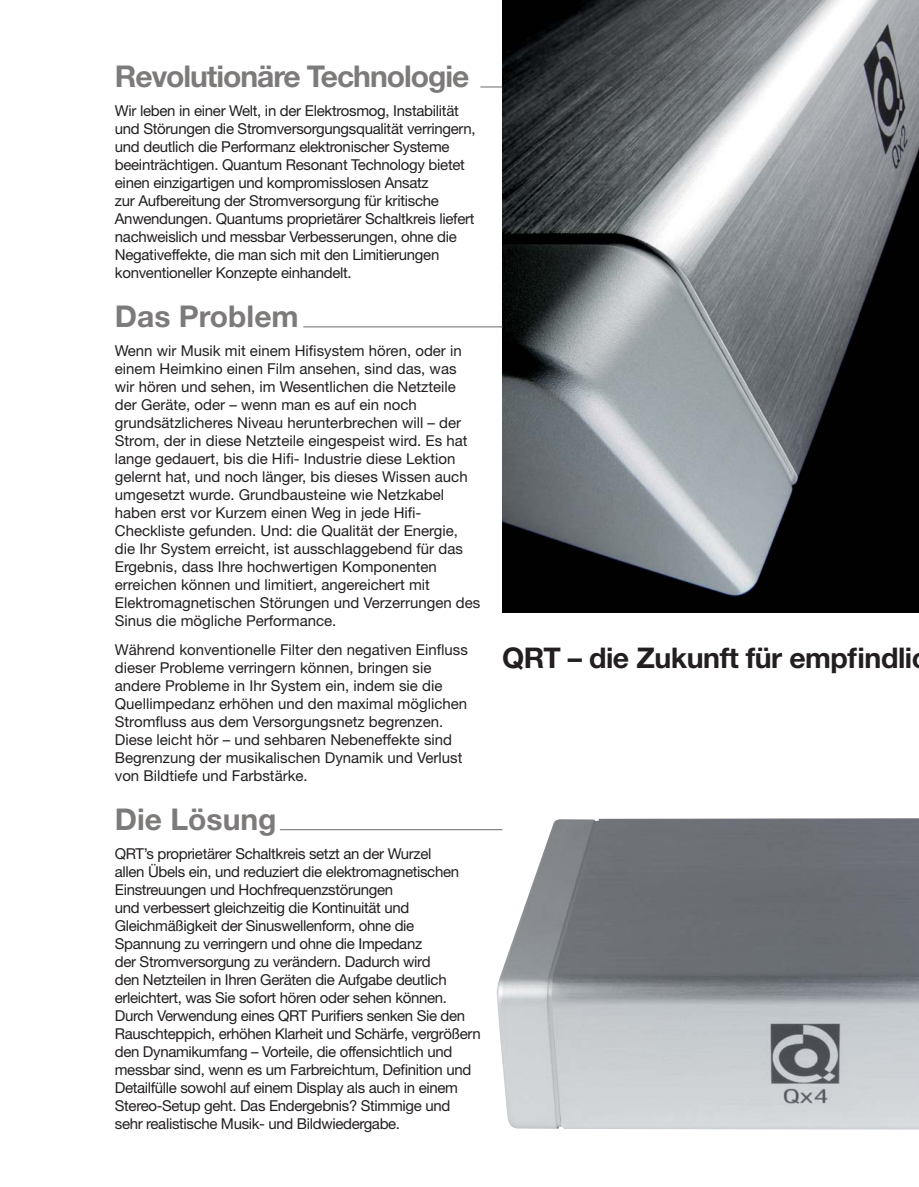
<style>
.page{position:relative;width:919px;height:1187px;background:#fff}
.page>*{position:absolute;margin:0;border:0;box-sizing:border-box;transform-origin:0 0}
.t1{font:700 30px "Helvetica Neue";letter-spacing:-.035em;color:#7d7a7a}
.t2{font:700 30px "Helvetica Neue";color:#7d7a7a}
.t3{font:700 28.5px "Helvetica Neue";letter-spacing:-.015em;color:#231f20}
.t4{font:15px/18px "Helvetica Neue";letter-spacing:-.02em;color:#231f20}
.t5{font:15px/18px "Helvetica Neue";color:#231f20}
</style>
<div class="page">
<img style="left:502px;top:0;width:416px;height:612px">
<svg style="left:480px;top:86px;width:21px;height:1px"></svg>
<hr style="left:304px;top:326px;width:198px;height:1px;background:#7d7a7a">
<hr style="left:280px;top:829px;width:222px;height:1px;background:#7d7a7a">
<img style="left:496px;top:818px;width:422px;height:311px">
<h1 class="t1" style="left:115px;top:66px;width:356px">Revolutionäre Technologie</h1>
<p class="t4" style="left:115px;top:103px;width:362px">Wir leben in einer Welt, in der Elektrosmog, Instabilität und Störungen die Stromversorgungsqualität verringern, und deutlich die Performanz elektronischer Systeme beeinträchtigen. Quantum Resonant Technology bietet einen einzigartigen und kompromisslosen Ansatz<br>zur Aufbereitung der Stromversorgung für kritische Anwendungen. Quantums proprietärer Schaltkreis liefert nachweislich und messbar Verbesserungen, ohne die Negativeffekte, die man sich mit den Limitierungen konventioneller Konzepte einhandelt.</p>
<h1 class="t2" style="left:115px;top:306px;width:185px">Das Problem</h1>
<p class="t5" style="left:115px;top:343px;width:367px">Wenn wir Musik mit einem Hifisystem hören, oder in einem Heimkino einen Film ansehen, sind das, was<br>wir hören und sehen, im Wesentlichen die Netzteile der Geräte, oder – wenn man es auf ein noch grundsätzlicheres Niveau herunterbrechen will – der Strom, der in diese Netzteile eingespeist wird. Es hat lange gedauert, bis die Hifi- Industrie diese Lektion gelernt hat, und noch länger, bis dieses Wissen auch umgesetzt wurde. Grundbausteine wie Netzkabel haben erst vor Kurzem einen Weg in jede Hifi-Checkliste gefunden. Und: die Qualität der Energie, die Ihr System erreicht, ist ausschlaggebend für das Ergebnis, dass Ihre hochwertigen Komponenten erreichen können und limitiert, angereichert mit Elektromagnetischen Störungen und Verzerrungen des Sinus die mögliche Performance.</p>
<p class="t5" style="left:115px;top:641px;width:354px">Während konventionelle Filter den negativen Einfluss dieser Probleme verringern können, bringen sie andere Probleme in Ihr System ein, indem sie die Quellimpedanz erhöhen und den maximal möglichen Stromfluss aus dem Versorgungsnetz begrenzen.<br>Diese leicht hör – und sehbaren Nebeneffekte sind Begrenzung der musikalischen Dynamik und Verlust von Bildtiefe und Farbstärke.</p>
<h1 class="t2" style="left:115px;top:808px;width:163px">Die Lösung</h1>
<p class="t4" style="left:115px;top:845px;width:367px">QRT’s proprietärer Schaltkreis setzt an der Wurzel<br>allen Übels ein, und reduziert die elektromagnetischen Einstreuungen und Hochfrequenzstörungen<br>und verbessert gleichzeitig die Kontinuität und Gleichmäßigkeit der Sinuswellenform, ohne die Spannung zu verringern und ohne die Impedanz<br>der Stromversorgung zu verändern. Dadurch wird<br>den Netzteilen in Ihren Geräten die Aufgabe deutlich erleichtert, was Sie sofort hören oder sehen können.<br>Durch Verwendung eines QRT Purifiers senken Sie den Rauschteppich, erhöhen Klarheit und Schärfe, vergrößern den Dynamikumfang – Vorteile, die offensichtlich und messbar sind, wenn es um Farbreichtum, Definition und Detailfülle sowohl auf einem Display als auch in einem Stereo-Setup geht. Das Endergebnis? Stimmige und sehr realistische Musik- und Bildwiedergabe.</p>
<h2 class="t3" style="left:502px;top:647px;width:411px">QRT – die Zukunft für empfindli</h2>
</div>
